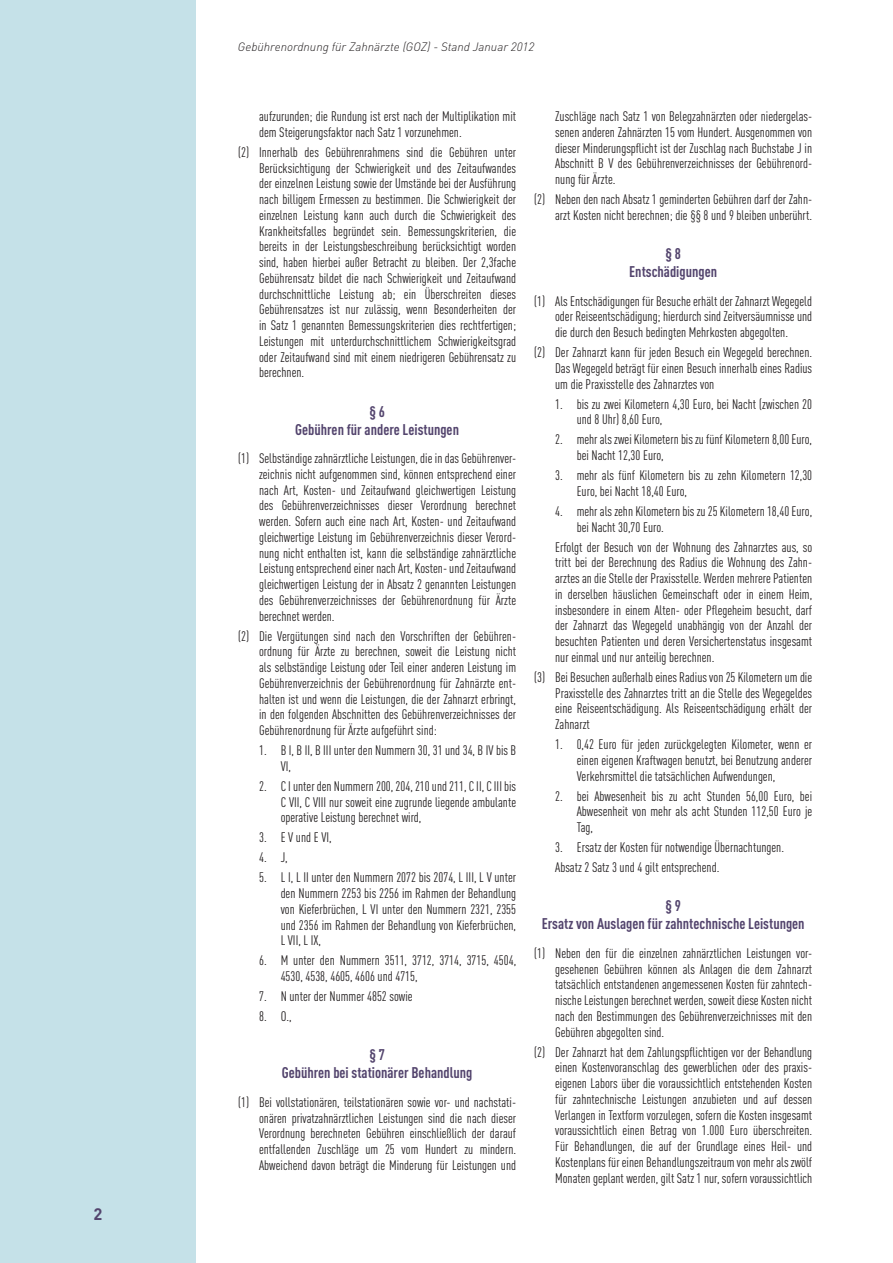
<style>
.page{position:relative;width:893px;height:1263px;background:#fff}
.page>*{position:absolute;margin:0;border:0;box-sizing:border-box;transform-origin:0 0}
.t1{font:700 16.5px "DIN";color:#53446d}
.t2{font:700 condensed 15.3px/18px "DINOT";color:#53446d;text-align:center}
.t3{font:condensed 13.65px/15.8px "DINOT";color:#231f20;text-align:justify}
.t4{font:italic 300 12px "DIN";color:#231f20}
</style>
<div class="page">
<div style="left:0;top:0;width:196px;height:1263px;background:#c5e1e8"></div>
<p class="t1" style="left:93px;top:1204px;width:10px">2</p>
<p class="t4" style="left:238px;top:39px;width:298px">Gebührenordnung für Zahnärzte (GOZ) - Stand Januar 2012</p>
<p class="t3" style="left:259px;top:108px;width:259px">aufzurunden; die Rundung ist erst nach der Multiplikation mit dem Steigerungsfaktor nach Satz 1 vorzunehmen.</p>
<p class="t3" style="left:259px;top:143px;width:259px;text-indent:-21px">(2) Innerhalb des Gebührenrahmens sind die Gebühren unter Berücksichtigung der Schwierigkeit und des Zeitaufwandes der einzelnen Leistung sowie der Umstände bei der Ausführung nach billigem Ermessen zu bestimmen. Die Schwierigkeit der einzelnen Leistung kann auch durch die Schwierigkeit des Krankheitsfalles begründet sein. Bemessungskriterien, die bereits in der Leistungsbeschreibung berücksichtigt worden sind, haben hierbei außer Betracht zu bleiben. Der 2,3fache Gebührensatz bildet die nach Schwierigkeit und Zeitaufwand durchschnittliche Leistung ab; ein Überschreiten dieses Gebührensatzes ist nur zulässig, wenn Besonderheiten der in Satz 1 genannten Bemessungskriterien dies rechtfertigen; Leistungen mit unterdurchschnittlichem Schwierigkeitsgrad oder Zeitaufwand sind mit einem niedrigeren Gebührensatz zu berechnen.</p>
<p class="t2" style="left:295px;top:401px;width:165px">§ 6<br>Gebühren für andere Leistungen</p>
<p class="t3" style="left:259px;top:450px;width:259px;text-indent:-21px">(1) Selbständige zahnärztliche Leistungen, die in das Gebührenver&shy;zeichnis nicht aufgenommen sind, können entsprechend einer nach Art, Kosten- und Zeitaufwand gleichwertigen Leistung des Gebührenverzeichnisses dieser Verordnung berechnet werden. Sofern auch eine nach Art, Kosten- und Zeitaufwand gleichwertige Leistung im Gebührenverzeichnis dieser Verord&shy;nung nicht enthalten ist, kann die selbständige zahnärztliche Leistung entsprechend einer nach Art, Kosten- und Zeitaufwand gleichwertigen Leistung der in Absatz 2 genannten Leistungen des Gebührenverzeichnisses der Gebührenordnung für Ärzte berechnet werden.</p>
<p class="t3" style="left:259px;top:627px;width:259px;text-indent:-21px">(2) Die Vergütungen sind nach den Vorschriften der Gebühren&shy;ordnung für Ärzte zu berechnen, soweit die Leistung nicht als selbständige Leistung oder Teil einer anderen Leistung im Gebührenverzeichnis der Gebührenordnung für Zahnärzte ent&shy;halten ist und wenn die Leistungen, die der Zahnarzt erbringt, in den folgenden Abschnitten des Gebührenverzeichnisses der Gebührenordnung für Ärzte aufgeführt sind:</p>
<p class="t3" style="left:281px;top:742px;width:237px;text-indent:-22px">1. B I, B II, B III unter den Nummern 30, 31 und 34, B IV bis B<br>VI,</p>
<p class="t3" style="left:281px;top:777px;width:237px;text-indent:-22px">2. C I unter den Nummern 200, 204, 210 und 211, C II, C III bis C VII, C VIII nur soweit eine zugrunde liegende ambulante operative Leistung berechnet wird,</p>
<p class="t3" style="left:259px;top:829px;width:74px">3. E V und E VI,</p>
<p class="t3" style="left:259px;top:849px;width:30px">4. J,</p>
<p class="t3" style="left:281px;top:869px;width:237px;text-indent:-22px">5. L I, L II unter den Nummern 2072 bis 2074, L III, L V unter den Nummern 2253 bis 2256 im Rahmen der Behandlung von Kieferbrüchen, L VI unter den Nummern 2321, 2355 und 2356 im Rahmen der Behandlung von Kieferbrüchen, L VII, L IX,</p>
<p class="t3" style="left:281px;top:952px;width:237px;text-indent:-22px">6. M unter den Nummern 3511, 3712, 3714, 3715, 4504,<br>4530, 4538, 4605, 4606 und 4715,</p>
<p class="t3" style="left:259px;top:988px;width:155px">7. N unter der Nummer 4852 sowie</p>
<p class="t3" style="left:259px;top:1008px;width:34px">8. O.,</p>
<p class="t2" style="left:282px;top:1045px;width:192px">§ 7<br>Gebühren bei stationärer Behandlung</p>
<p class="t3" style="left:259px;top:1093px;width:259px;text-indent:-21px">(1) Bei vollstationären, teilstationären sowie vor- und nachstati&shy;onären privatzahnärztlichen Leistungen sind die nach dieser Verordnung berechneten Gebühren einschließlich der darauf entfallenden Zuschläge um 25 vom Hundert zu mindern.<br>Abweichend davon beträgt die Minderung für Leistungen und</p>
<p class="t3" style="left:555px;top:108px;width:259px">Zuschläge nach Satz 1 von Belegzahnärzten oder niedergelas&shy;senen anderen Zahnärzten 15 vom Hundert. Ausgenommen von dieser Minderungspflicht ist der Zuschlag nach Buchstabe J in Abschnitt B V des Gebührenverzeichnisses der Gebührenord&shy;nung für Ärzte.</p>
<p class="t3" style="left:534px;top:191px;width:280px;text-align:right">(2) Neben den nach Absatz 1 geminderten Gebühren darf der Zahn&shy;arzt Kosten nicht berechnen; die §§ 8 und 9 bleiben unberührt.</p>
<p class="t2" style="left:629px;top:244px;width:89px">§ 8<br>Entschädigungen</p>
<p class="t3" style="left:555px;top:292px;width:259px;text-indent:-21px">(1) Als Entschädigungen für Besuche erhält der Zahnarzt Wegegeld oder Reiseentschädigung; hierdurch sind Zeitversäumnisse und die durch den Besuch bedingten Mehrkosten abgegolten.</p>
<p class="t3" style="left:555px;top:344px;width:259px;text-indent:-21px">(2) Der Zahnarzt kann für jeden Besuch ein Wegegeld berechnen.<br>Das Wegegeld beträgt für einen Besuch innerhalb eines Radius um die Praxisstelle des Zahnarztes von</p>
<p class="t3" style="left:577px;top:395px;width:237px;text-indent:-22px">1. bis zu zwei Kilometern 4,30 Euro, bei Nacht (zwischen 20 und 8 Uhr) 8,60 Euro,</p>
<p class="t3" style="left:577px;top:431px;width:237px;text-indent:-22px">2. mehr als zwei Kilometern bis zu fünf Kilometern 8,00 Euro, bei Nacht 12,30 Euro,</p>
<p class="t3" style="left:577px;top:467px;width:237px;text-indent:-22px">3. mehr als fünf Kilometern bis zu zehn Kilometern 12,30<br>Euro, bei Nacht 18,40 Euro,</p>
<p class="t3" style="left:577px;top:502px;width:237px;text-indent:-22px">4. mehr als zehn Kilometern bis zu 25 Kilometern 18,40 Euro, bei Nacht 30,70 Euro.</p>
<p class="t3" style="left:555px;top:538px;width:259px">Erfolgt der Besuch von der Wohnung des Zahnarztes aus, so tritt bei der Berechnung des Radius die Wohnung des Zahn&shy;arztes an die Stelle der Praxisstelle. Werden mehrere Patienten in derselben häuslichen Gemeinschaft oder in einem Heim, insbesondere in einem Alten- oder Pflegeheim besucht, darf der Zahnarzt das Wegegeld unabhängig von der Anzahl der besuchten Patienten und deren Versichertenstatus insgesamt nur einmal und nur anteilig berechnen.</p>
<p class="t3" style="left:555px;top:668px;width:259px;text-indent:-21px">(3) Bei Besuchen außerhalb eines Radius von 25 Kilometern um die Praxisstelle des Zahnarztes tritt an die Stelle des Wegegeldes eine Reiseentschädigung. Als Reiseentschädigung erhält der Zahnarzt</p>
<p class="t3" style="left:577px;top:736px;width:237px;text-indent:-22px">1. 0,42 Euro für jeden zurückgelegten Kilometer, wenn er einen eigenen Kraftwagen benutzt, bei Benutzung anderer Verkehrsmittel die tatsächlichen Aufwendungen,</p>
<p class="t3" style="left:577px;top:787px;width:237px;text-indent:-22px">2. bei Abwesenheit bis zu acht Stunden 56,00 Euro, bei Abwesenheit von mehr als acht Stunden 112,50 Euro je Tag,</p>
<p class="t3" style="left:555px;top:837px;width:230px;line-height:20px">3. Ersatz der Kosten für notwendige Übernachtungen.<br>Absatz 2 Satz 3 und 4 gilt entsprechend.</p>
<p class="t2" style="left:542px;top:896px;width:264px">§ 9<br>Ersatz von Auslagen für zahntechnische Leistungen</p>
<p class="t3" style="left:555px;top:944px;width:259px;text-indent:-21px">(1) Neben den für die einzelnen zahnärztlichen Leistungen vor&shy;gesehenen Gebühren können als Anlagen die dem Zahnarzt tatsächlich entstandenen angemessenen Kosten für zahntech&shy;nische Leistungen berechnet werden, soweit diese Kosten nicht nach den Bestimmungen des Gebührenverzeichnisses mit den Gebühren abgegolten sind.</p>
<p class="t3" style="left:555px;top:1043px;width:259px;text-indent:-21px">(2) Der Zahnarzt hat dem Zahlungspflichtigen vor der Behandlung einen Kostenvoranschlag des gewerblichen oder des praxis&shy;eigenen Labors über die voraussichtlich entstehenden Kosten für zahntechnische Leistungen anzubieten und auf dessen Verlangen in Textform vorzulegen, sofern die Kosten insgesamt voraussichtlich einen Betrag von 1.000 Euro überschreiten.<br>Für Behandlungen, die auf der Grundlage eines Heil- und Kostenplans für einen Behandlungszeitraum von mehr als zwölf Monaten geplant werden, gilt Satz 1 nur, sofern voraussichtlich</p>
</div>
